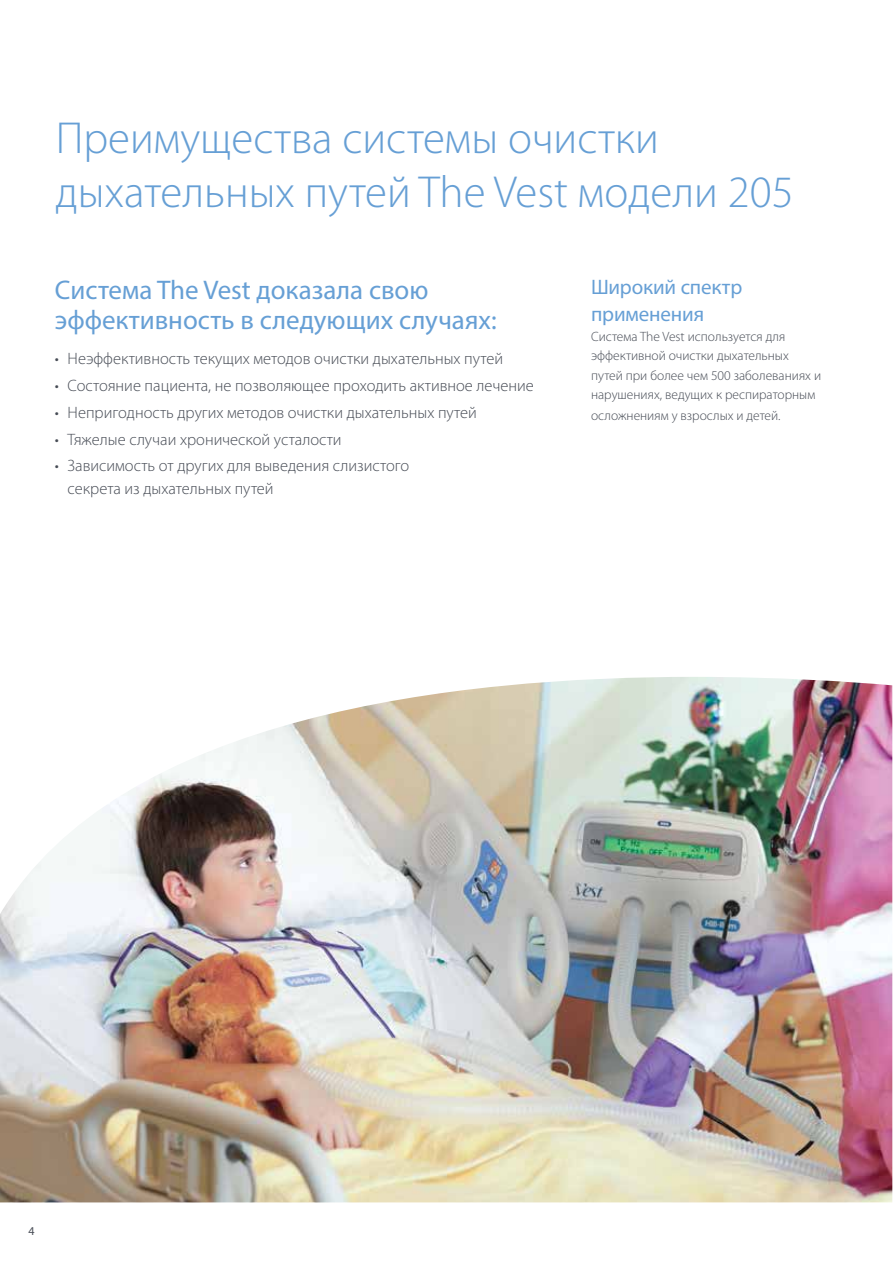
<style>
.page{position:relative;width:893px;height:1263px;background:#fff}
.page>*{position:absolute;margin:0;border:0;box-sizing:border-box;transform-origin:0 0}
.t1{font:300 45px/54px "Myriad Pro";color:#669fd5}
.t2{font:27px/30px "Myriad Pro";color:#669fd5}
.t3{font:21px/27px "Myriad Pro";letter-spacing:-.01em;color:#669fd5}
.t4{font:300 16.5px/22.5px "Myriad Pro";color:#474c55}
.t5{font:300 13.5px/19.5px "Myriad Pro";color:#474c55}
.t6{font:12px "Myriad Pro";color:#474c55}
</style>
<div class="page">
<img style="left:0;top:677px;width:892px;height:525px">
<h1 class="t1" style="left:56px;top:112px;width:739px">Преимущества системы очистки дыхательных путей The Vest модели 205</h1>
<h2 class="t2" style="left:55px;top:274px;width:443px">Система The Vest доказала свою эффективность в следующих случаях:</h2>
<p class="t4" style="left:55px;top:348px;width:450px">• Неэффективность текущих методов очистки дыхательных путей</p>
<p class="t4" style="left:55px;top:375px;width:480px">• Состояние пациента, не позволяющее проходить активное лечение</p>
<p class="t4" style="left:55px;top:401px;width:424px">• Непригодность других методов очистки дыхательных путей</p>
<p class="t4" style="left:55px;top:428px;width:288px">• Тяжелые случаи хронической усталости</p>
<p class="t4" style="left:68px;top:455px;width:343px;text-indent:-13px">• Зависимость от других для выведения слизистого секрета из дыхательных путей</p>
<p class="t3" style="left:591px;top:273px;width:153px">Широкий спектр применения</p>
<p class="t5" style="left:591px;top:327px;width:232px">Система The Vest используется для эффективной очистки дыхательных путей при более чем 500 заболеваниях и нарушениях, ведущих к респираторным</p>
<p class="t5" style="left:591px;top:406px;width:191px">осложнениям у взрослых и детей.</p>
<p class="t6" style="left:29px;top:1224px;width:8px">4</p>
</div>
